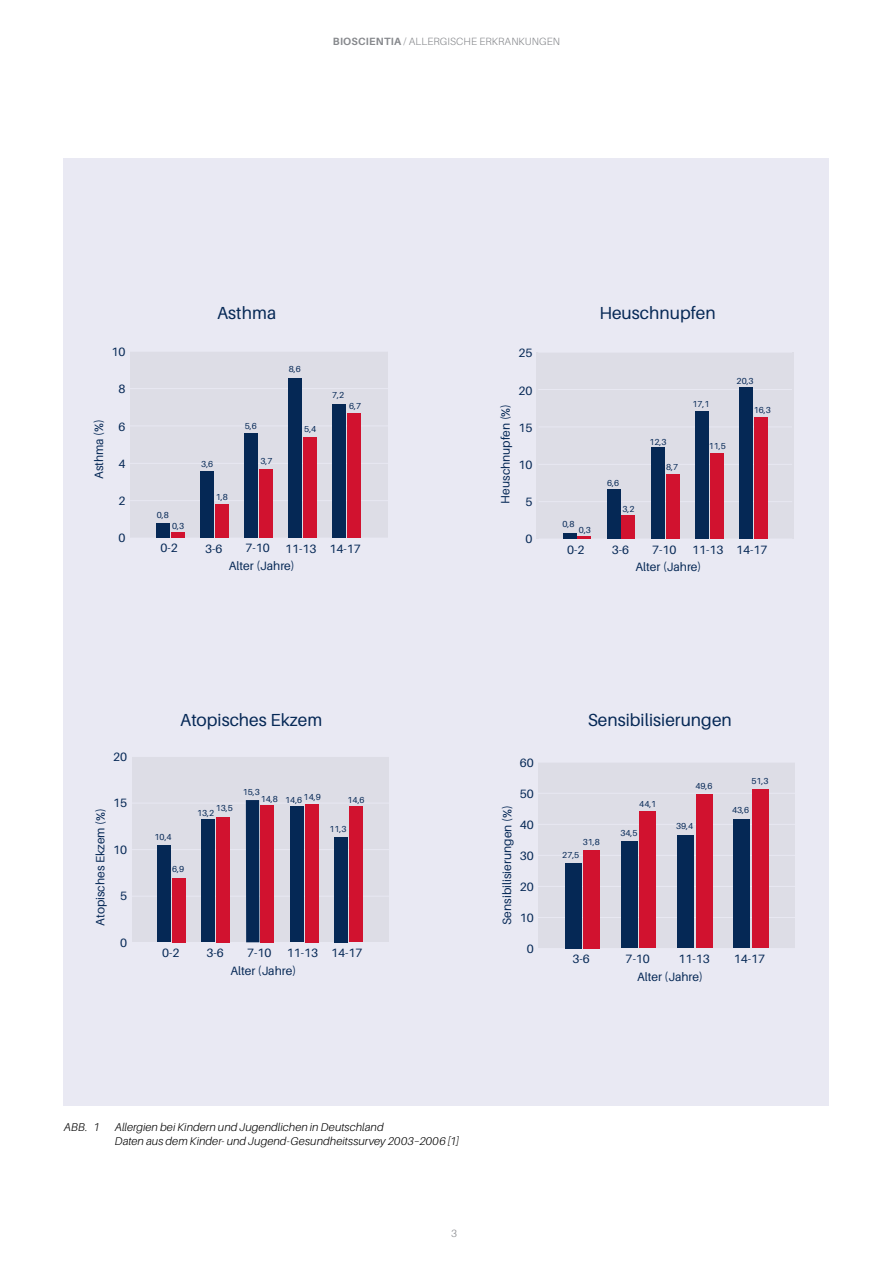
<style>
.page{position:relative;width:893px;height:1263px;background:#fff}
.page>*{position:absolute;margin:0;border:0;box-sizing:border-box;transform-origin:0 0}
.t1{font:17.4px "Aileron";letter-spacing:-.005em;color:#062c5a}
.t2{font:12.15px "Aileron";color:#062c5a}
.t3{font:italic 300 11.25px/13.5px "Aileron";letter-spacing:.01em;color:#000}
.t4{font:300 10.5px "Aileron";letter-spacing:.01em;color:#86888c}
.t5{font:8.7px "Aileron";color:#062c5a}
.s1{font-weight:700}
</style>
<div class="page">
<div style="left:64px;top:158px;width:765px;height:947px;background:#e9e9f3"></div>
<div style="left:539px;top:762px;width:256px;height:187px;background:#dddde6"></div>
<hr style="left:538px;top:763px;width:258px;height:1px;background:#fff">
<hr style="left:538px;top:793px;width:258px;height:1px;background:#fff">
<hr style="left:538px;top:824px;width:258px;height:1px;background:#fff">
<hr style="left:538px;top:855px;width:258px;height:1px;background:#fff">
<hr style="left:538px;top:886px;width:258px;height:1px;background:#fff">
<hr style="left:538px;top:917px;width:258px;height:1px;background:#fff">
<hr style="left:538px;top:948px;width:258px;height:1px;background:#fff">
<div style="left:132px;top:756px;width:256px;height:186px;background:#dddde6"></div>
<hr style="left:132px;top:756px;width:257px;height:1px;background:#fff">
<hr style="left:132px;top:803px;width:257px;height:1px;background:#fff">
<hr style="left:132px;top:849px;width:257px;height:1px;background:#fff">
<hr style="left:132px;top:896px;width:257px;height:1px;background:#fff">
<hr style="left:132px;top:942px;width:257px;height:1px;background:#fff">
<div style="left:537px;top:352px;width:257px;height:186px;background:#dddde6"></div>
<hr style="left:538px;top:352px;width:254px;height:1px;background:#fff">
<hr style="left:538px;top:389px;width:254px;height:1px;background:#fff">
<hr style="left:538px;top:427px;width:254px;height:1px;background:#fff">
<hr style="left:538px;top:464px;width:254px;height:1px;background:#fff">
<hr style="left:538px;top:501px;width:254px;height:1px;background:#fff">
<hr style="left:538px;top:539px;width:254px;height:1px;background:#fff">
<div style="left:130px;top:351px;width:257px;height:187px;background:#dddde6"></div>
<hr style="left:130px;top:351px;width:258px;height:1px;background:#fff">
<hr style="left:130px;top:388px;width:258px;height:1px;background:#fff">
<hr style="left:130px;top:426px;width:258px;height:1px;background:#fff">
<hr style="left:130px;top:463px;width:258px;height:1px;background:#fff">
<hr style="left:130px;top:500px;width:258px;height:1px;background:#fff">
<hr style="left:130px;top:538px;width:258px;height:1px;background:#fff">
<div style="left:348px;top:413px;width:13px;height:125px;background:#d1122f"></div>
<div style="left:333px;top:404px;width:13px;height:134px;background:#062c5a"></div>
<div style="left:303px;top:437px;width:14px;height:101px;background:#d1122f"></div>
<div style="left:289px;top:378px;width:13px;height:160px;background:#062c5a"></div>
<div style="left:259px;top:469px;width:13px;height:69px;background:#d1122f"></div>
<div style="left:244px;top:434px;width:14px;height:104px;background:#062c5a"></div>
<div style="left:215px;top:504px;width:13px;height:34px;background:#d1122f"></div>
<div style="left:200px;top:471px;width:14px;height:67px;background:#062c5a"></div>
<div style="left:171px;top:532px;width:13px;height:6px;background:#d1122f"></div>
<div style="left:156px;top:523px;width:13px;height:15px;background:#062c5a"></div>
<div style="left:754px;top:418px;width:13px;height:121px;background:#d1122f"></div>
<div style="left:739px;top:388px;width:14px;height:151px;background:#062c5a"></div>
<div style="left:710px;top:453px;width:13px;height:86px;background:#d1122f"></div>
<div style="left:695px;top:412px;width:14px;height:127px;background:#062c5a"></div>
<div style="left:666px;top:474px;width:13px;height:65px;background:#d1122f"></div>
<div style="left:651px;top:447px;width:13px;height:92px;background:#062c5a"></div>
<div style="left:622px;top:515px;width:13px;height:24px;background:#d1122f"></div>
<div style="left:607px;top:490px;width:13px;height:49px;background:#062c5a"></div>
<svg style="left:578px;top:537px;width:13px;height:2px"></svg>
<div style="left:563px;top:533px;width:13px;height:6px;background:#062c5a"></div>
<div style="left:349px;top:806px;width:13px;height:136px;background:#d1122f"></div>
<div style="left:334px;top:837px;width:14px;height:105px;background:#062c5a"></div>
<div style="left:305px;top:804px;width:13px;height:138px;background:#d1122f"></div>
<div style="left:290px;top:806px;width:13px;height:136px;background:#062c5a"></div>
<div style="left:261px;top:805px;width:13px;height:137px;background:#d1122f"></div>
<div style="left:246px;top:800px;width:13px;height:142px;background:#062c5a"></div>
<div style="left:217px;top:817px;width:13px;height:125px;background:#d1122f"></div>
<div style="left:202px;top:819px;width:13px;height:123px;background:#062c5a"></div>
<div style="left:172px;top:878px;width:14px;height:64px;background:#d1122f"></div>
<div style="left:158px;top:846px;width:13px;height:96px;background:#062c5a"></div>
<div style="left:752px;top:789px;width:17px;height:159px;background:#d1122f"></div>
<div style="left:733px;top:819px;width:17px;height:129px;background:#062c5a"></div>
<div style="left:696px;top:794px;width:17px;height:154px;background:#d1122f"></div>
<div style="left:677px;top:835px;width:17px;height:113px;background:#062c5a"></div>
<div style="left:639px;top:812px;width:17px;height:136px;background:#d1122f"></div>
<div style="left:621px;top:841px;width:17px;height:107px;background:#062c5a"></div>
<div style="left:583px;top:850px;width:17px;height:98px;background:#d1122f"></div>
<div style="left:565px;top:863px;width:16px;height:85px;background:#062c5a"></div>
<p class="t4" style="left:333px;top:36px;width:229px"><span class="s1">BIOSCIENTIA</span> / ALLERGISCHE ERKRANKUNGEN</p>
<p class="t2" style="left:112px;top:345px;width:16px">10</p>
<p class="t2" style="left:92px;top:479px;width:62px;rotate:-90deg">Asthma (%)</p>
<p class="t2" style="left:119px;top:383px;width:9px">8</p>
<p class="t2" style="left:119px;top:420px;width:9px">6</p>
<p class="t2" style="left:119px;top:457px;width:9px">4</p>
<p class="t2" style="left:119px;top:494px;width:9px">2</p>
<p class="t2" style="left:119px;top:531px;width:9px">0</p>
<h1 class="t1" style="left:217px;top:303px;width:61px">Asthma</h1>
<h1 class="t1" style="left:599px;top:303px;width:118px">Heuschnupfen</h1>
<p class="t2" style="left:518px;top:346px;width:16px">25</p>
<p class="t5" style="left:289px;top:364px;width:14px">8,6</p>
<p class="t5" style="left:332px;top:390px;width:14px">7,2</p>
<p class="t5" style="left:157px;top:510px;width:14px">0,8</p>
<p class="t5" style="left:172px;top:521px;width:14px">0,3</p>
<p class="t5" style="left:201px;top:459px;width:14px">3,6</p>
<p class="t5" style="left:216px;top:492px;width:14px">1,8</p>
<p class="t5" style="left:245px;top:421px;width:14px">5,6</p>
<p class="t5" style="left:260px;top:456px;width:14px">3,7</p>
<p class="t5" style="left:304px;top:424px;width:14px">5,4</p>
<p class="t5" style="left:349px;top:401px;width:14px">6,7</p>
<p class="t2" style="left:160px;top:542px;width:19px">0-2</p>
<p class="t2" style="left:205px;top:542px;width:19px">3-6</p>
<p class="t2" style="left:245px;top:542px;width:26px">7-10</p>
<p class="t2" style="left:285px;top:542px;width:77px">11-13 14-17</p>
<p class="t2" style="left:518px;top:384px;width:16px">20</p>
<p class="t2" style="left:499px;top:504px;width:101px;rotate:-90deg">Heuschnupfen (%)</p>
<p class="t2" style="left:518px;top:421px;width:16px">15</p>
<p class="t2" style="left:518px;top:458px;width:16px">10</p>
<p class="t2" style="left:525px;top:495px;width:9px">5</p>
<p class="t2" style="left:525px;top:532px;width:9px">0</p>
<p class="t5" style="left:562px;top:519px;width:14px">0,8</p>
<p class="t5" style="left:579px;top:526px;width:14px">0,3</p>
<p class="t5" style="left:607px;top:478px;width:14px">6,6</p>
<p class="t5" style="left:622px;top:504px;width:14px">3,2</p>
<p class="t5" style="left:649px;top:437px;width:19px">12,3</p>
<p class="t5" style="left:666px;top:462px;width:14px">8,7</p>
<p class="t5" style="left:692px;top:399px;width:19px">17,1</p>
<p class="t5" style="left:709px;top:441px;width:19px">11,5</p>
<p class="t5" style="left:737px;top:376px;width:19px">20,3</p>
<p class="t5" style="left:754px;top:406px;width:19px">16,3</p>
<p class="t2" style="left:567px;top:543px;width:19px">0-2</p>
<p class="t2" style="left:612px;top:543px;width:19px">3-6</p>
<p class="t2" style="left:652px;top:543px;width:26px">7-10</p>
<p class="t2" style="left:692px;top:543px;width:77px">11-13 14-17</p>
<p class="t2" style="left:229px;top:559px;width:67px">Alter (Jahre)</p>
<p class="t2" style="left:636px;top:560px;width:67px">Alter (Jahre)</p>
<p class="t2" style="left:113px;top:750px;width:16px">20</p>
<p class="t2" style="left:113px;top:796px;width:16px">15</p>
<p class="t2" style="left:94px;top:926px;width:119px;rotate:-90deg">Atopisches Ekzem (%)</p>
<p class="t2" style="left:113px;top:843px;width:16px">10</p>
<p class="t2" style="left:120px;top:889px;width:9px">5</p>
<p class="t2" style="left:120px;top:936px;width:9px">0</p>
<h1 class="t1" style="left:180px;top:710px;width:144px">Atopisches Ekzem</h1>
<h1 class="t1" style="left:588px;top:710px;width:146px">Sensibilisierungen</h1>
<p class="t2" style="left:520px;top:756px;width:16px">60</p>
<p class="t5" style="left:155px;top:832px;width:19px">10,4</p>
<p class="t5" style="left:172px;top:865px;width:14px">6,9</p>
<p class="t5" style="left:216px;top:803px;width:19px">13,5</p>
<p class="t5" style="left:197px;top:808px;width:19px">13,2</p>
<p class="t5" style="left:243px;top:787px;width:19px">15,3</p>
<p class="t5" style="left:261px;top:794px;width:62px">14,8 14,6 14,9</p>
<p class="t5" style="left:348px;top:795px;width:19px">14,6</p>
<p class="t5" style="left:329px;top:824px;width:19px">11,3</p>
<p class="t2" style="left:520px;top:787px;width:16px">50</p>
<p class="t2" style="left:500px;top:924px;width:121px;rotate:-90deg">Sensibilisierungen (%)</p>
<p class="t2" style="left:520px;top:818px;width:16px">40</p>
<p class="t2" style="left:520px;top:849px;width:16px">30</p>
<p class="t2" style="left:520px;top:880px;width:16px">20</p>
<p class="t2" style="left:520px;top:911px;width:16px">10</p>
<p class="t5" style="left:583px;top:837px;width:19px">31,8</p>
<p class="t5" style="left:562px;top:850px;width:19px">27,5</p>
<p class="t5" style="left:639px;top:799px;width:19px">44,1</p>
<p class="t5" style="left:620px;top:828px;width:19px">34,5</p>
<p class="t5" style="left:695px;top:781px;width:19px">49,6</p>
<p class="t5" style="left:676px;top:822px;width:19px">39,4</p>
<p class="t5" style="left:751px;top:776px;width:19px">51,3</p>
<p class="t5" style="left:732px;top:806px;width:19px">43,6</p>
<p class="t2" style="left:162px;top:946px;width:19px">0-2</p>
<p class="t2" style="left:207px;top:946px;width:19px">3-6</p>
<p class="t2" style="left:247px;top:946px;width:26px">7-10</p>
<p class="t2" style="left:287px;top:946px;width:77px">11-13 14-17</p>
<p class="t2" style="left:230px;top:964px;width:67px">Alter (Jahre)</p>
<p class="t2" style="left:527px;top:942px;width:9px">0</p>
<p class="t2" style="left:573px;top:952px;width:19px">3-6</p>
<p class="t2" style="left:626px;top:952px;width:26px">7-10</p>
<p class="t2" style="left:678px;top:952px;width:33px">11-13</p>
<p class="t2" style="left:734px;top:952px;width:33px">14-17</p>
<p class="t2" style="left:637px;top:970px;width:67px">Alter (Jahre)</p>
<p class="t3" style="left:64px;top:1121px;width:37px">ABB. 1</p>
<p class="t3" style="left:115px;top:1121px;width:346px">Allergien bei Kindern und Jugendlichen in Deutschland<br>Daten aus dem Kinder- und Jugend-Gesundheitssurvey 2003–2006 [1]</p>
<p class="t4" style="left:451px;top:1228px;width:7px">3</p>
</div>
